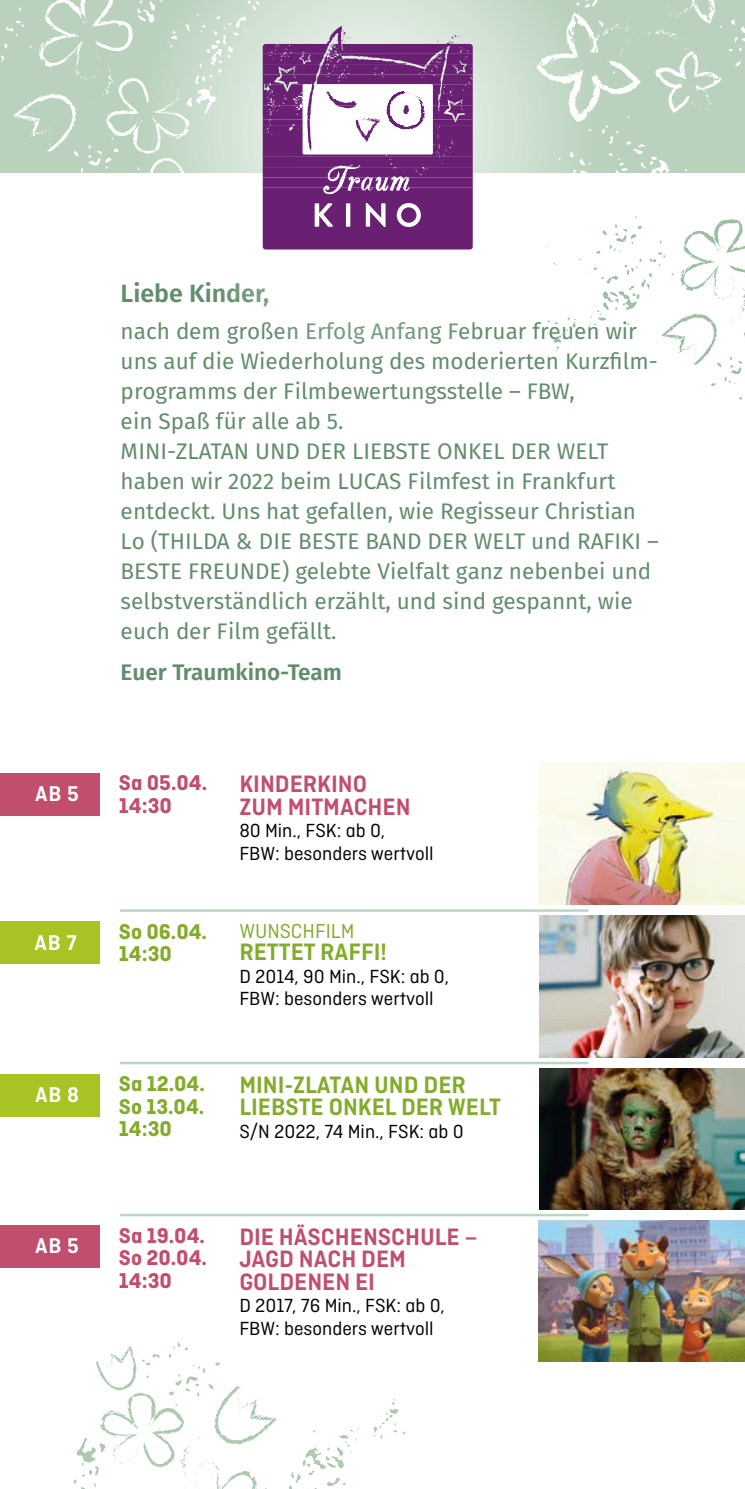
<style>
.page{position:relative;width:745px;height:1489px;background:#fff}
.page>*{position:absolute;margin:0;border:0;box-sizing:border-box;transform-origin:0 0}
.t1{font:600 25px/22.5px "Ciutadella";color:#c24e6d}
.t2{font:600 25px/22.5px "Ciutadella";color:#83ac2a}
.t3{font:600 25px "Fira Sans";color:#628d6c}
.t4{font:22.5px/30px "Fira Sans";color:#628d6c}
.t5{font:700 22.5px/22.5px "Ciutadella";color:#c24e6d}
.t6{font:700 22.5px/22.5px "Ciutadella";color:#83ac2a}
.t7{font:600 22.5px "Fira Sans";color:#628d6c}
.t8{font:600 22.5px "Ciutadella";letter-spacing:.03em;color:#fff}
.t9{font:21.25px "Ciutadella";color:#83ac2a}
.t10{font:20px/22.5px "Ciutadella";color:#000}
</style>
<div class="page">
<svg style="left:264px;top:0;width:272px;height:250px;fill:#d5e3d6"></svg>
<svg style="left:0;top:0;width:472px;height:249px"></svg>
<svg style="left:536px;top:0;width:208px;height:400px"></svg>
<img style="left:539px;top:915px;width:205px;height:142px">
<div style="left:0;top:772px;width:99px;height:43px;background:#c24e6d"></div>
<img style="left:538px;top:763px;width:206px;height:141px">
<hr style="left:120px;top:909px;width:468px;height:2px;background:#78ab84">
<div style="left:0;top:921px;width:99px;height:43px;background:#a8c324"></div>
<img style="left:539px;top:1068px;width:205px;height:141px">
<hr style="left:120px;top:1061px;width:468px;height:3px;background:#78ab84">
<hr style="left:120px;top:1213px;width:468px;height:3px;background:#78ab84">
<div style="left:0;top:1073px;width:99px;height:43px;background:#a8c324"></div>
<svg style="left:73px;top:1342px;width:333px;height:146px"></svg>
<div style="left:0;top:1224px;width:99px;height:43px;background:#c24e6d"></div>
<img style="left:538px;top:1220px;width:206px;height:141px">
<p class="t3" style="left:120px;top:273px;width:150px">Liebe Kinder,</p>
<p class="t4" style="left:120px;top:316px;width:539px">nach dem großen Erfolg Anfang Februar freuen wir uns auf die Wiederholung des moderierten Kurzfilm&shy;programms der Filmbewertungsstelle – FBW,<br>ein Spaß für alle ab 5.<br>MINI-ZLATAN UND DER LIEBSTE ONKEL DER WELT haben wir 2022 beim LUCAS Filmfest in Frankfurt entdeckt. Uns hat gefallen, wie Regisseur Christian Lo (THILDA &amp; DIE BESTE BAND DER WELT und RAFIKI – BESTE FREUNDE) gelebte Vielfalt ganz nebenbei und selbstverständlich erzählt, und sind gespannt, wie euch der Film gefällt.</p>
<p class="t7" style="left:120px;top:653px;width:223px">Euer Traumkino-Team</p>
<p class="t5" style="left:119px;top:771px;width:90px">Sa 05.04.<br>14:30</p>
<p class="t8" style="left:35px;top:780px;width:45px">AB 5</p>
<p class="t1" style="left:239px;top:772px;width:173px">KINDERKINO<br>ZUM MITMACHEN</p>
<p class="t10" style="left:239px;top:819px;width:196px">80 Min., FSK: ab 0,<br>FBW: besonders wertvoll</p>
<p class="t8" style="left:35px;top:929px;width:44px">AB 7</p>
<p class="t8" style="left:35px;top:1081px;width:45px">AB 8</p>
<p class="t8" style="left:35px;top:1232px;width:45px">AB 5</p>
<p class="t6" style="left:119px;top:919px;width:89px">So 06.04.<br>14:30</p>
<p class="t6" style="left:119px;top:1072px;width:87px;text-align:justify">Sa 12.04.<br>So 13.04.<br>14:30</p>
<p class="t5" style="left:119px;top:1223px;width:89px;text-align:justify">Sa 19.04.<br>So 20.04.<br>14:30</p>
<p class="t9" style="left:239px;top:919px;width:116px">WUNSCHFILM</p>
<p class="t2" style="left:239px;top:940px;width:149px">RETTET RAFFI!</p>
<p class="t10" style="left:239px;top:964px;width:211px">D 2014, 90 Min., FSK: ab 0,<br>FBW: besonders wertvoll</p>
<p class="t2" style="left:239px;top:1073px;width:263px">MINI-ZLATAN UND DER<br>LIEBSTE ONKEL DER WELT</p>
<p class="t10" style="left:239px;top:1119px;width:226px">S/N 2022, 74 Min., FSK: ab 0</p>
<p class="t1" style="left:239px;top:1224px;width:240px">DIE HÄSCHENSCHULE –<br>JAGD NACH DEM<br>GOLDENEN EI</p>
<p class="t10" style="left:239px;top:1293px;width:207px">D 2017, 76 Min., FSK: ab 0,<br>FBW: besonders wertvoll</p>
</div>
